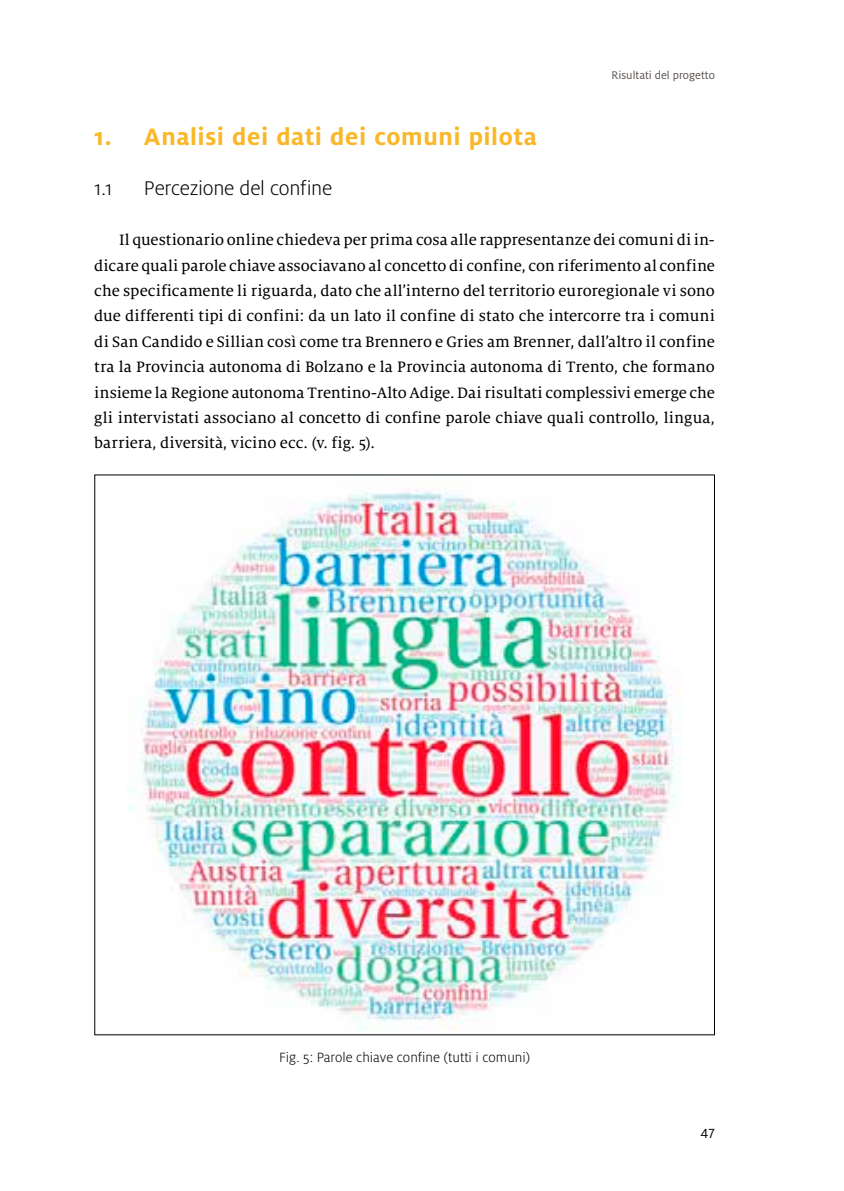
<style>
.page{position:relative;width:844px;height:1191px;background:#fff}
.page>*{position:absolute;margin:0;border:0;box-sizing:border-box;transform-origin:0 0}
.t1{font:700 26.25px "Milo Pro";letter-spacing:.02em;color:#fab72a}
.t2{font:300 21.88px "Milo Pro";letter-spacing:-.015em;color:#000}
.t3{font:16.62px/25.4px "Milo Serif Pro Text";color:#000;text-align:justify}
.t4{font:300 14.88px "Milo Pro";color:#000}
.t5{font:14.7px "Milo Pro";color:#000}
.t6{font:12.25px "Milo Pro";color:#57514d}
</style>
<div class="page">
<img style="left:128px;top:488px;width:553px;height:542px">
<p class="t6" style="left:611px;top:69px;width:105px">Risultati del progetto</p>
<h1 class="t1" style="left:94px;top:122px;width:444px">1. Analisi dei dati dei comuni pilota</h1>
<h2 class="t2" style="left:94px;top:176px;width:20px">1.1</h2>
<h2 class="t2" style="left:144px;top:176px;width:190px">Percezione del confine</h2>
<p class="t3" style="left:94px;top:227px;width:622px;text-indent:25px">Il questionario online chiedeva per prima cosa alle rappresentanze dei comuni di in&shy;dicare quali parole chiave associavano al concetto di confine, con riferimento al confine che specificamente li riguarda, dato che all’interno del territorio euroregionale vi sono due differenti tipi di confini: da un lato il confine di stato che intercorre tra i comuni di San Candido e Sillian così come tra Brennero e Gries am Brenner, dall’altro il confine tra la Provincia autonoma di Bolzano e la Provincia autonoma di Trento, che formano insieme la Regione autonoma Trentino-Alto Adige. Dai risultati complessivi emerge che gli intervistati associano al concetto di confine parole chiave quali controllo, lingua, barriera, diversità, vicino ecc. (v. fig. 5).</p>
<p class="t4" style="left:279px;top:1049px;width:252px">Fig. 5: Parole chiave confine (tutti i comuni)</p>
<p class="t5" style="left:700px;top:1122px;width:16px">47</p>
</div>
